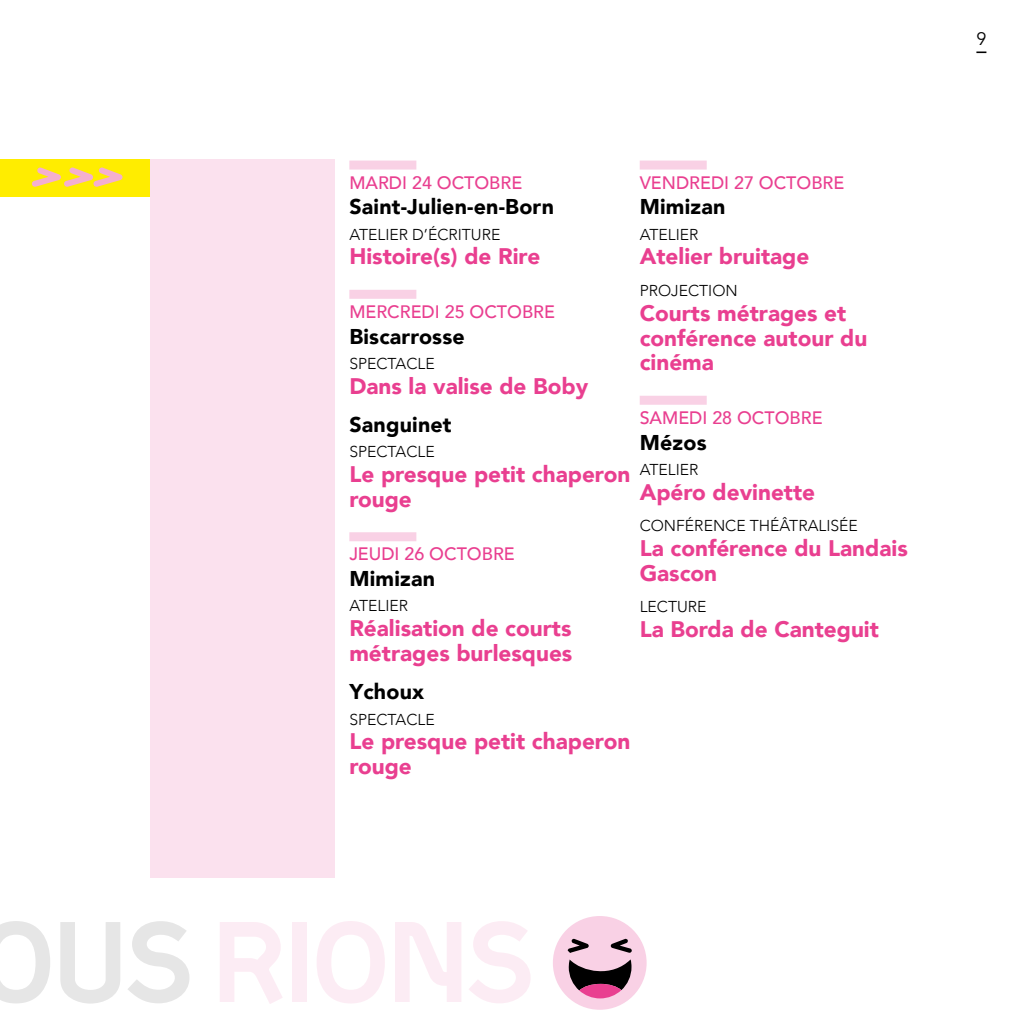
<style>
.page{position:relative;width:1021px;height:1021px;background:#fff}
.page>*{position:absolute;margin:0;border:0;box-sizing:border-box;transform-origin:0 0}
.manifcal{font:900 22.5px/24.8px "Avenir";color:#e93f90}
.villecal{font:900 21.38px "Avenir";letter-spacing:.01em;color:#000}
.villecal2{font:900 21.38px "Avenir";letter-spacing:.01em;color:#000}
.datecal{font:500 18px "Avenir";color:#e93f90}
.t1{font:18px "Avenir";color:#000}
.typecal{font:300 15.75px "Avenir";color:#000}
</style>
<div class="page">
<svg style="left:976px;top:51px;width:10px;height:2px"></svg>
<div style="left:553px;top:916px;width:93px;height:93px;background:#f9d1e5;border-radius:50%"></div>
<svg style="left:568px;top:959px;width:63px;height:39px"></svg>
<svg style="left:567px;top:938px;width:21px;height:14px"></svg>
<svg style="left:610px;top:938px;width:21px;height:14px"></svg>
<div style="left:0;top:159px;width:150px;height:38px;background:#ffed00"></div>
<div style="left:150px;top:159px;width:184px;height:719px;background:#fbe1ee"></div>
<svg style="left:32px;top:167px;width:91px;height:20px"></svg>
<div style="left:349px;top:160px;width:67px;height:9px;background:#f9d1e5"></div>
<div style="left:349px;top:290px;width:67px;height:9px;background:#f9d1e5"></div>
<div style="left:349px;top:532px;width:67px;height:9px;background:#f9d1e5"></div>
<div style="left:639px;top:160px;width:67px;height:9px;background:#f9d1e5"></div>
<div style="left:639px;top:396px;width:67px;height:9px;background:#f9d1e5"></div>
<p class="datecal" style="left:349px;top:167px;width:174px">MARDI 24 OCTOBRE</p>
<p class="villecal" style="left:349px;top:189px;width:206px">Saint-Julien-en-Born</p>
<p class="typecal" style="left:349px;top:225px;width:152px">ATELIER D’ÉCRITURE</p>
<p class="manifcal" style="left:349px;top:243px;width:192px">Histoire(s) de Rire</p>
<p class="datecal" style="left:349px;top:296px;width:207px">MERCREDI 25 OCTOBRE</p>
<p class="villecal" style="left:349px;top:318px;width:117px">Biscarrosse</p>
<p class="typecal" style="left:349px;top:354px;width:87px">SPECTACLE</p>
<p class="manifcal" style="left:349px;top:373px;width:240px">Dans la valise de Boby</p>
<p class="villecal2" style="left:349px;top:406px;width:104px">Sanguinet</p>
<p class="typecal" style="left:349px;top:442px;width:87px">SPECTACLE</p>
<p class="manifcal" style="left:349px;top:461px;width:282px">Le presque petit chaperon rouge</p>
<p class="datecal" style="left:349px;top:538px;width:167px">JEUDI 26 OCTOBRE</p>
<p class="villecal" style="left:349px;top:560px;width:87px">Mimizan</p>
<p class="typecal" style="left:349px;top:596px;width:60px">ATELIER</p>
<p class="manifcal" style="left:349px;top:615px;width:224px">Réalisation de courts métrages burlesques</p>
<p class="villecal2" style="left:349px;top:673px;width:76px">Ychoux</p>
<p class="typecal" style="left:349px;top:709px;width:87px">SPECTACLE</p>
<p class="manifcal" style="left:349px;top:728px;width:282px">Le presque petit chaperon rouge</p>
<p class="datecal" style="left:639px;top:167px;width:206px">VENDREDI 27 OCTOBRE</p>
<p class="villecal" style="left:639px;top:189px;width:87px">Mimizan</p>
<p class="typecal" style="left:639px;top:225px;width:60px">ATELIER</p>
<p class="manifcal" style="left:639px;top:243px;width:171px">Atelier bruitage</p>
<p class="typecal" style="left:639px;top:281px;width:100px">PROJECTION</p>
<p class="manifcal" style="left:639px;top:300px;width:229px">Courts métrages et conférence autour du cinéma</p>
<p class="datecal" style="left:639px;top:402px;width:184px">SAMEDI 28 OCTOBRE</p>
<p class="villecal" style="left:639px;top:424px;width:68px">Mézos</p>
<p class="typecal" style="left:639px;top:460px;width:60px">ATELIER</p>
<p class="manifcal" style="left:639px;top:479px;width:177px">Apéro devinette</p>
<p class="typecal" style="left:639px;top:516px;width:220px">CONFÉRENCE THÉÂTRALISÉE</p>
<p class="manifcal" style="left:639px;top:535px;width:269px">La conférence du Landais<br>Gascon</p>
<p class="typecal" style="left:639px;top:597px;width:68px">LECTURE</p>
<p class="manifcal" style="left:639px;top:616px;width:241px">La Borda de Canteguit</p>
<p class="t1" style="left:976px;top:28px;width:12px">9</p>
</div>
